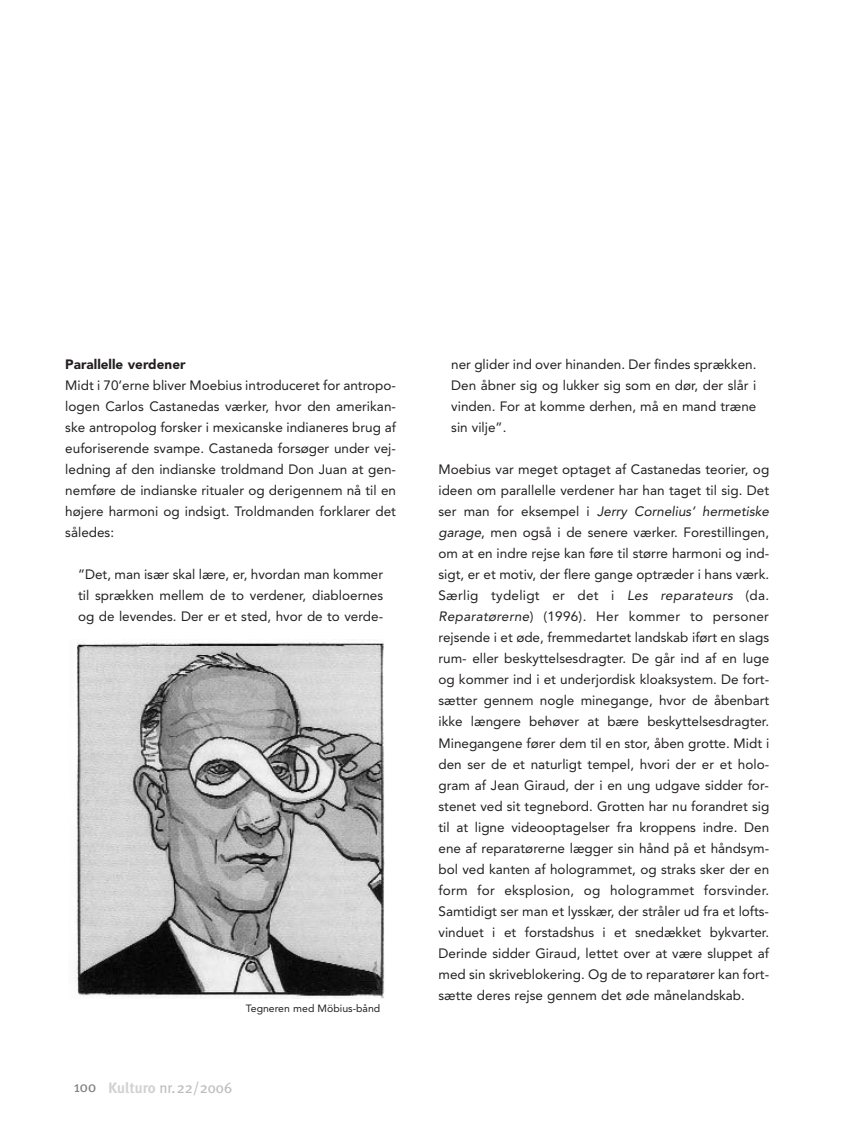
<style>
.page{position:relative;width:851px;height:1136px;background:#fff}
.page>*{position:absolute;margin:0;border:0;box-sizing:border-box;transform-origin:0 0}
.t1{font:15px "Meta Plus";color:#bcbdc0}
.t2{font:13.5px/21px "Avenir";color:#231f20;text-align:justify}
.t3{font:900 13.5px "Avenir";color:#231f20}
.t4{font:10.5px "Avenir";color:#231f20}
.s1{color:#808285}
.s2{font-weight:700;color:#d1d2d4}
.s3{font-style:italic}
</style>
<div class="page">
<img style="left:76px;top:640px;width:308px;height:358px">
<p class="t3" style="left:65px;top:359px;width:122px">Parallelle verdener</p>
<p class="t2" style="left:65px;top:376px;width:332px">Midt i 70’erne bliver Moebius introduceret for antropo&shy;logen Carlos Castanedas værker, hvor den amerikan&shy;ske antropolog forsker i mexicanske indianeres brug af euforiserende svampe. Castaneda forsøger under vej&shy;ledning af den indianske troldmand Don Juan at gen&shy;nemføre de indianske ritualer og derigennem nå til en højere harmoni og indsigt. Troldmanden forklarer det således:</p>
<p class="t2" style="left:78px;top:565px;width:306px">”Det, man især skal lære, er, hvordan man kommer til sprækken mellem de to verdener, diabloernes og de levendes. Der er et sted, hvor de to verde-</p>
<p class="t4" style="left:246px;top:1003px;width:136px">Tegneren med Möbius-bånd</p>
<p class="t1" style="left:74px;top:1079px;width:160px"><span class="s1">100</span> <span class="s2">Kulturo</span> nr.22/2006</p>
<p class="t2" style="left:451px;top:355px;width:306px">ner glider ind over hinanden. Der findes sprækken.<br>Den åbner sig og lukker sig som en dør, der slår i vinden. For at komme derhen, må en mand træne sin vilje”.</p>
<p class="t2" style="left:438px;top:460px;width:332px">Moebius var meget optaget af Castanedas teorier, og ideen om parallelle verdener har han taget til sig. Det ser man for eksempel i <span class="s3">Jerry Cornelius’ hermetiske garage</span>, men også i de senere værker. Forestillingen, om at en indre rejse kan føre til større harmoni og ind&shy;sigt, er et motiv, der flere gange optræder i hans værk.<br>Særlig tydeligt er det i <span class="s3">Les reparateurs</span> (da.<br><span class="s3">Reparatørerne</span>) (1996). Her kommer to personer rejsende i et øde, fremmedartet landskab iført en slags rum- eller beskyttelsesdragter. De går ind af en luge og kommer ind i et underjordisk kloaksystem. De fort&shy;sætter gennem nogle minegange, hvor de åbenbart ikke længere behøver at bære beskyttelsesdragter.<br>Minegangene fører dem til en stor, åben grotte. Midt i den ser de et naturligt tempel, hvori der er et holo&shy;gram af Jean Giraud, der i en ung udgave sidder for&shy;stenet ved sit tegnebord. Grotten har nu forandret sig til at ligne videooptagelser fra kroppens indre. Den ene af reparatørerne lægger sin hånd på et håndsym&shy;bol ved kanten af hologrammet, og straks sker der en form for eksplosion, og hologrammet forsvinder.<br>Samtidigt ser man et lysskær, der stråler ud fra et lofts&shy;vinduet i et forstadshus i et snedækket bykvarter.<br>Derinde sidder Giraud, lettet over at være sluppet af med sin skriveblokering. Og de to reparatører kan fort&shy;sætte deres rejse gennem det øde månelandskab.</p>
</div>
